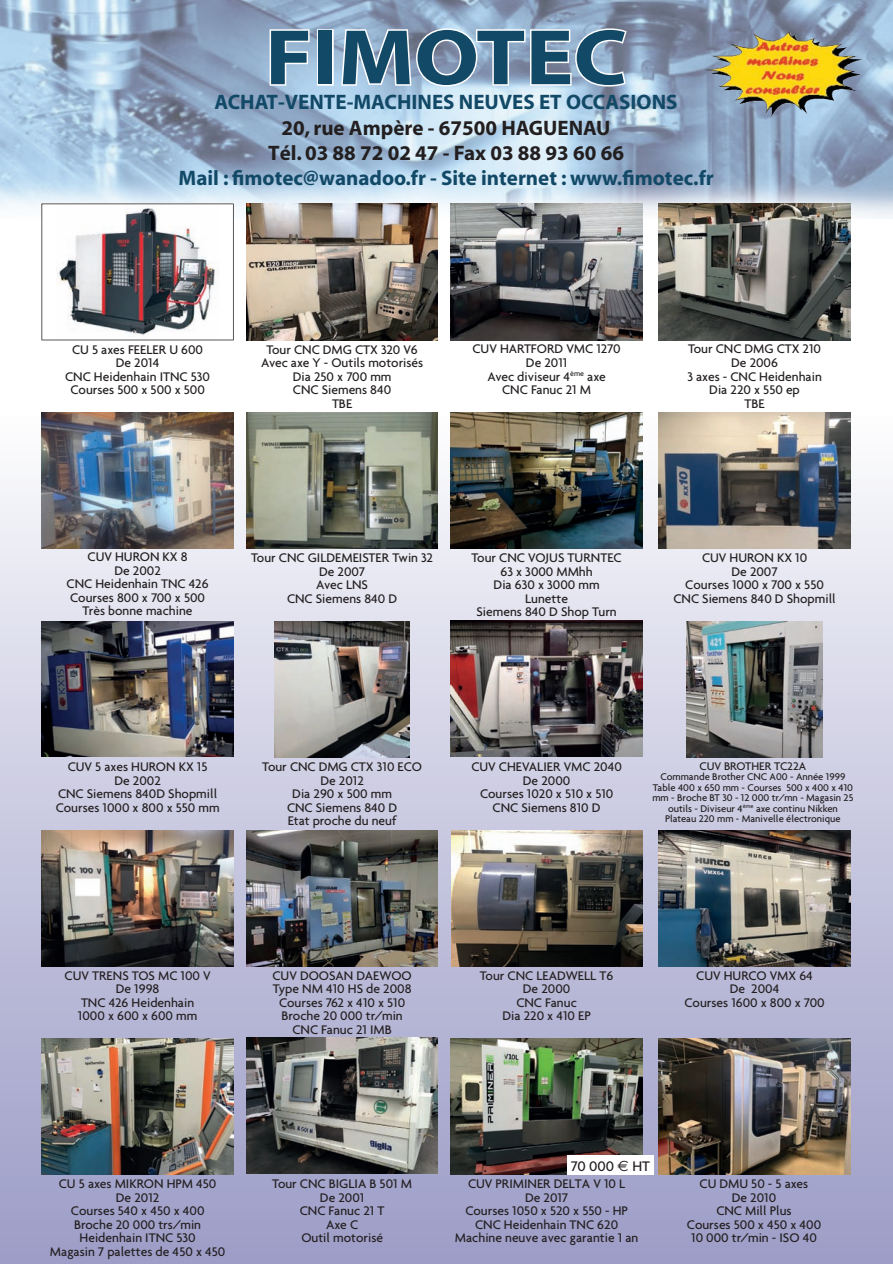
<style>
.page{position:relative;width:893px;height:1264px;background:#fff}
.page>*{position:absolute;margin:0;border:0;box-sizing:border-box;transform-origin:0 0}
.t1{font:700 79.2px "Myriad";color:#124967;scale:1.14 1}
.t2{font:700 21px "Myriad";color:#124967}
.t3{font:700 21px/25.2px "Myriad";color:#231f20;text-align:center}
.t4{font:500 15px "Agenda";color:#231f20}
.t5{font:500 13.5px/13.5px "Agenda";color:#231f20;text-align:center}
.t6{font:500 12px "Agenda";color:#231f20}
.t7{font:500 10.5px/10.5px "Agenda";color:#231f20;text-align:center}
.s1{font-family:"Euro Sans";font-weight:400}
</style>
<div class="page">
<img style="left:0;top:0;width:892px;height:219px">
<div style="left:0;top:219px;width:892px;height:1045px;background:linear-gradient(to bottom,#fff,#9a9bc4)"></div>
<svg style="left:268px;top:28px;width:43px;height:59px"></svg>
<div style="left:317px;top:29px;width:16px;height:57px;border:3px solid #fff"></div>
<svg style="left:339px;top:27px;width:289px;height:61px"></svg>
<svg style="left:41px;top:203px;width:193px;height:137px"></svg>
<img style="left:42px;top:413px;width:191px;height:136px">
<img style="left:42px;top:621px;width:191px;height:135px">
<img style="left:42px;top:1038px;width:191px;height:136px">
<img style="left:246px;top:204px;width:192px;height:136px">
<img style="left:246px;top:413px;width:192px;height:136px">
<img style="left:275px;top:621px;width:134px;height:136px">
<img style="left:246px;top:830px;width:192px;height:136px">
<img style="left:42px;top:830px;width:191px;height:136px">
<img style="left:246px;top:1037px;width:192px;height:136px">
<img style="left:451px;top:204px;width:191px;height:136px">
<img style="left:451px;top:413px;width:191px;height:136px">
<img style="left:451px;top:620px;width:191px;height:136px">
<img style="left:451px;top:830px;width:191px;height:136px">
<img style="left:451px;top:1038px;width:191px;height:136px">
<img style="left:658px;top:204px;width:192px;height:136px">
<img style="left:658px;top:413px;width:192px;height:136px">
<img style="left:686px;top:621px;width:136px;height:136px">
<img style="left:658px;top:830px;width:192px;height:136px">
<img style="left:658px;top:1038px;width:192px;height:136px">
<img style="left:704px;top:32px;width:158px;height:85px">
<svg style="left:567px;top:1155px;width:86px;height:20px"></svg>
<h1 class="t1" style="left:265px;top:17px;width:319px">FIMOTEC</h1>
<h2 class="t2" style="left:214px;top:91px;width:464px">ACHAT-VENTE-MACHINES NEUVES ET OCCASIONS</h2>
<h2 class="t3" style="left:268px;top:116px;width:357px">20, rue Ampère - 67500 HAGUENAU<br>Tél. 03 88 72 02 47 - Fax 03 88 93 60 66</h2>
<h2 class="t2" style="left:178px;top:167px;width:536px">Mail : fimotec@wanadoo.fr - Site internet : www.fimotec.fr</h2>
<p class="t5" style="left:65px;top:342px;width:146px">CU 5 axes FEELER U 600<br>De 2014<br>CNC Heidenhain ITNC 530<br>Courses 500 x 500 x 500</p>
<p class="t5" style="left:261px;top:342px;width:164px">Tour CNC DMG CTX 320 V6<br>Avec axe Y - Outils motorisés<br>Dia 250 x 700 mm<br>CNC Siemens 840<br>TBE</p>
<p class="t5" style="left:472px;top:342px;width:150px">CUV HARTFORD VMC 1270<br>De 2011<br>Avec diviseur 4<sup>ème</sup> axe<br>CNC Fanuc 21 M</p>
<p class="t5" style="left:687px;top:342px;width:136px">Tour CNC DMG CTX 210<br>De 2006<br>3 axes - CNC Heidenhain<br>Dia 220 x 550 ep<br>TBE</p>
<p class="t5" style="left:67px;top:550px;width:143px">CUV HURON KX 8<br>De 2002<br>CNC Heidenhain TNC 426<br>Courses 800 x 700 x 500<br>Très bonne machine</p>
<p class="t5" style="left:251px;top:551px;width:183px">Tour CNC GILDEMEISTER Twin 32<br>De 2007<br>Avec LNS<br>CNC Siemens 840 D</p>
<p class="t5" style="left:471px;top:551px;width:152px">Tour CNC VOJUS TURNTEC<br>63 x 3000 MMhh<br>Dia 630 x 3000 mm<br>Lunette<br>Siemens 840 D Shop Turn</p>
<p class="t5" style="left:673px;top:551px;width:164px">CUV HURON KX 10<br>De 2007<br>Courses 1000 x 700 x 550<br>CNC Siemens 840 D Shopmill</p>
<p class="t5" style="left:56px;top:759px;width:165px">CUV 5 axes HURON KX 15<br>De 2002<br>CNC Siemens 840D Shopmill<br>Courses 1000 x 800 x 550 mm</p>
<p class="t5" style="left:262px;top:759px;width:161px">Tour CNC DMG CTX 310 ECO<br>De 2012<br>Dia 290 x 500 mm<br>CNC Siemens 840 D<br>Etat proche du neuf</p>
<p class="t5" style="left:471px;top:759px;width:152px">CUV CHEVALIER VMC 2040<br>De 2000<br>Courses 1020 x 510 x 510<br>CNC Siemens 810 D</p>
<p class="t6" style="left:699px;top:758px;width:108px">CUV BROTHER TC22A</p>
<p class="t7" style="left:652px;top:771px;width:202px">Commande Brother CNC A00 - Année 1999<br>Table 400 x 650 mm - Courses 500 x 400 x 410 mm - Broche BT 30 - 12 000 tr/mn - Magasin 25 outils - Diviseur 4<sup>ème</sup> axe continu Nikken Plateau 220 mm - Manivelle électronique</p>
<p class="t5" style="left:65px;top:968px;width:147px">CUV TRENS TOS MC 100 V<br>De 1998<br>TNC 426 Heidenhain<br>1000 x 600 x 600 mm</p>
<p class="t5" style="left:272px;top:968px;width:141px">CUV DOOSAN DAEWOO<br>Type NM 410 HS de 2008<br>Courses 762 x 410 x 510<br>Broche 20 000 tr/min<br>CNC Fanuc 21 IMB</p>
<p class="t5" style="left:480px;top:968px;width:135px">Tour CNC LEADWELL T6<br>De 2000<br>CNC Fanuc<br>Dia 220 x 410 EP</p>
<p class="t5" style="left:684px;top:968px;width:142px">CUV HURCO VMX 64<br>De 2004<br>Courses 1600 x 800 x 700</p>
<p class="t5" style="left:50px;top:1176px;width:177px">CU 5 axes MIKRON HPM 450<br>De 2012<br>Courses 540 x 450 x 400<br>Broche 20 000 trs/min<br>Heidenhain ITNC 530<br>Magasin 7 palettes de 450 x 450</p>
<p class="t5" style="left:272px;top:1176px;width:141px">Tour CNC BIGLIA B 501 M<br>De 2001<br>CNC Fanuc 21 T<br>Axe C<br>Outil motorisé</p>
<p class="t4" style="left:570px;top:1156px;width:81px">70 000 <span class="s1">€</span> HT</p>
<p class="t5" style="left:455px;top:1176px;width:185px">CUV PRIMINER DELTA V 10 L<br>De 2017<br>Courses 1050 x 520 x 550 - HP<br>CNC Heidenhain TNC 620<br>Machine neuve avec garantie 1 an</p>
<p class="t5" style="left:686px;top:1176px;width:136px">CU DMU 50 - 5 axes<br>De 2010<br>CNC Mill Plus<br>Courses 500 x 450 x 400<br>10 000 tr/min - ISO 40</p>
</div>
